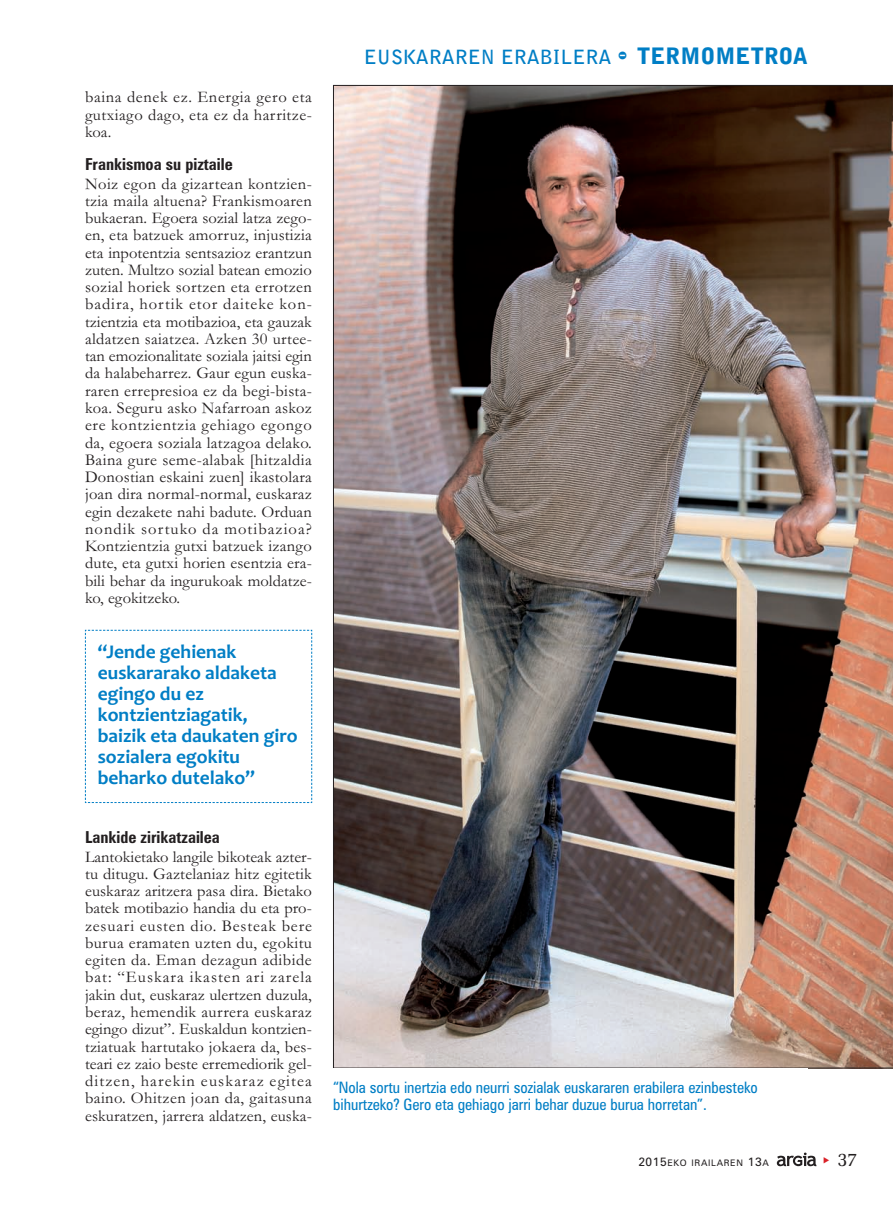
<style>
.page{position:relative;width:893px;height:1212px;background:#fff}
.page>*{position:absolute;margin:0;border:0;box-sizing:border-box;transform-origin:0 0}
.t1{font:700 19.5px/21px "Candara";color:#007ec5}
.t2{font:700 19.5px "Bell Gothic Std";color:#007ec5}
.t3{font:19.5px "Memoir";color:#231f20}
.t4{font:16.5px/17.2px "Garamond";letter-spacing:.01em;color:#231f20;text-align:justify}
.t5{font:700 condensed 16.5px "Zurich BT";color:#231f20}
.t6{font:condensed 15.75px/17.2px "Zurich BT";color:#007ec5}
.t7{font:9px "Zurich BT";letter-spacing:.075em;color:#231f20}
.s1{font-family:"Bodiac";font-weight:400;font-size:22.5px}
.s2{font-weight:900;font-size:22.5px}
.s3{font-size:12px}
</style>
<div class="page">
<svg style="left:777px;top:1152px;width:39px;height:14px"></svg>
<img style="left:333px;top:85px;width:560px;height:983px">
<svg style="left:85px;top:629px;width:227px;height:174px"></svg>
<p class="t4" style="left:85px;top:90px;width:228px">baina denek ez. Energia gero eta gutxiago dago, eta ez da harritze&shy;koa.</p>
<p class="t5" style="left:85px;top:158px;width:149px">Frankismoa su piztaile</p>
<p class="t4" style="left:85px;top:177px;width:228px">Noiz egon da gizartean kontzien&shy;tzia maila altuena? Frankismoaren bukaeran. Egoera sozial latza zego&shy;en, eta batzuek amorruz, injustizia eta inpotentzia sentsazioz erantzun zuten. Multzo sozial batean emozio sozial horiek sortzen eta errotzen badira, hortik etor daiteke kon&shy;tzientzia eta motibazioa, eta gauzak aldatzen saiatzea. Azken 30 urtee&shy;tan emozionalitate soziala jaitsi egin da halabeharrez. Gaur egun euska&shy;raren errepresioa ez da begi-bista&shy;koa. Seguru asko Nafarroan askoz ere kontzientzia gehiago egongo da, egoera soziala latzagoa delako.<br>Baina gure seme-alabak [hitzaldia Donostian eskaini zuen] ikastolara joan dira normal-normal, euskaraz egin dezakete nahi badute. Orduan nondik sortuko da motibazioa?<br>Kontzientzia gutxi batzuek izango dute, eta gutxi horien esentzia era&shy;bili behar da ingurukoak moldatze&shy;ko, egokitzeko.</p>
<p class="t1" style="left:98px;top:643px;width:202px">“Jende gehienak euskararako aldaketa egingo du ez kontzientziagatik, baizik eta daukaten giro sozialera egokitu beharko dutelako”</p>
<p class="t5" style="left:85px;top:831px;width:136px">Lankide zirikatzailea</p>
<p class="t4" style="left:85px;top:850px;width:228px">Lantokietako langile bikoteak azter&shy;tu ditugu. Gaztelaniaz hitz egitetik euskaraz aritzera pasa dira. Bietako batek motibazio handia du eta pro&shy;zesuari eusten dio. Besteak bere burua eramaten uzten du, egokitu egiten da. Eman dezagun adibide bat: “Euskara ikasten ari zarela jakin dut, euskaraz ulertzen duzula, beraz, hemendik aurrera euskaraz egingo dizut”. Euskaldun kontzien&shy;tziatuak hartutako jokaera da, bes&shy;teari ez zaio beste erremediorik gel&shy;ditzen, harekin euskaraz egitea baino. Ohitzen joan da, gaitasuna eskuratzen, jarrera aldatzen, euska-</p>
<p class="t2" style="left:364px;top:46px;width:445px">EUSKARAREN ERABILERA <span class="s1">-</span> <span class="s2">TERMOMETROA</span></p>
<p class="t6" style="left:333px;top:1080px;width:426px">“Nola sortu inertzia edo neurri sozialak euskararen erabilera ezinbesteko bihurtzeko? Gero eta gehiago jarri behar duzue burua horretan”.</p>
<p class="t7" style="left:638px;top:1160px;width:132px"><span class="s3">2015</span>EKO IRAILAREN <span class="s3">13</span>A</p>
<p class="t3" style="left:837px;top:1147px;width:22px">37</p>
</div>
